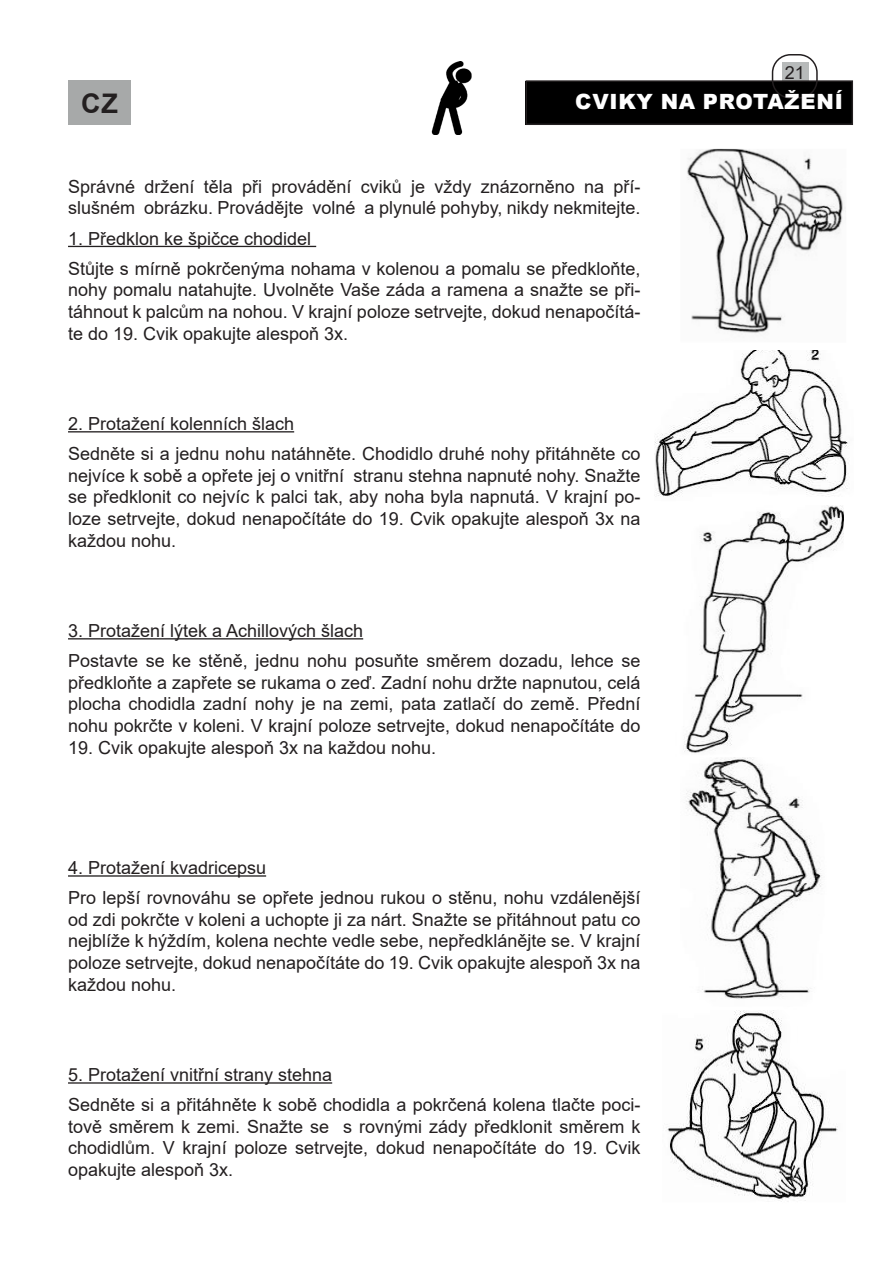
<style>
.page{position:relative;width:893px;height:1263px;background:#fff}
.page>*{position:absolute;margin:0;border:0;box-sizing:border-box;transform-origin:0 0}
.t1{font:700 27px "Arial";color:#231f20}
.Title_2_-_List{font:900 21px "Arial";letter-spacing:.035em;color:#fff}
.Nadpisy{font:18px/21.6px "Arial";color:#231f20;text-align:justify}
</style>
<div class="page">
<div style="left:782px;top:62px;width:26px;height:21px;background:#b7baba"></div>
<div style="left:526px;top:81px;width:326px;height:43px;background:#000"></div>
<div style="left:526px;top:80px;width:327px;height:45px;border:1px solid #231f20"></div>
<div style="left:772px;top:54px;width:46px;height:45px;border:2px solid #231f20;border-radius:18px"></div>
<img style="left:431px;top:61px;width:41px;height:73px">
<div style="left:68px;top:80px;width:63px;height:45px;background:#a7a9a9"></div>
<hr style="left:68px;top:246px;width:248px;height:1px;background:#231f20">
<hr style="left:68px;top:431px;width:226px;height:1px;background:#231f20">
<hr style="left:68px;top:638px;width:295px;height:1px;background:#231f20">
<hr style="left:68px;top:875px;width:198px;height:2px;background:#231f20">
<hr style="left:68px;top:1082px;width:264px;height:2px;background:#231f20">
<img style="left:687px;top:149px;width:159px;height:185px">
<img style="left:655px;top:351px;width:193px;height:146px">
<img style="left:684px;top:505px;width:159px;height:253px">
<img style="left:686px;top:758px;width:136px;height:241px">
<img style="left:666px;top:1010px;width:172px;height:192px">
<p class="Nadpisy" style="left:785px;top:61px;width:22px">21</p>
<p class="t1" style="left:81px;top:84px;width:38px">CZ</p>
<p class="Title_2_-_List" style="left:575px;top:87px;width:269px">CVIKY NA PROTAŽENÍ</p>
<p class="Nadpisy" style="left:68px;top:176px;width:574px">Správné držení těla při provádění cviků je vždy znázorněno na pří&shy;slušném obrázku. Provádějte volné a plynulé pohyby, nikdy nekmitejte.</p>
<p class="Nadpisy" style="left:68px;top:227px;width:245px">1. Předklon ke špičce chodidel</p>
<p class="Nadpisy" style="left:68px;top:257px;width:574px">Stůjte s mírně pokrčenýma nohama v kolenou a pomalu se předkloňte, nohy pomalu natahujte. Uvolněte Vaše záda a ramena a snažte se při&shy;táhnout k palcům na nohou. V krajní poloze setrvejte, dokud nenapočítá&shy;te do 19. Cvik opakujte alespoň 3x.</p>
<p class="Nadpisy" style="left:68px;top:413px;width:228px">2. Protažení kolenních šlach</p>
<p class="Nadpisy" style="left:68px;top:443px;width:574px">Sedněte si a jednu nohu natáhněte. Chodidlo druhé nohy přitáhněte co nejvíce k sobě a opřete jej o vnitřní stranu stehna napnuté nohy. Snažte se předklonit co nejvíc k palci tak, aby noha byla napnutá. V krajní po&shy;loze setrvejte, dokud nenapočítáte do 19. Cvik opakujte alespoň 3x na každou nohu.</p>
<p class="Nadpisy" style="left:68px;top:620px;width:297px">3. Protažení lýtek a Achillových šlach</p>
<p class="Nadpisy" style="left:68px;top:650px;width:574px">Postavte se ke stěně, jednu nohu posuňte směrem dozadu, lehce se předkloňte a zapřete se rukama o zeď. Zadní nohu držte napnutou, celá plocha chodidla zadní nohy je na zemi, pata zatlačí do země. Přední nohu pokrčte v koleni. V krajní poloze setrvejte, dokud nenapočítáte do</p>
<p class="Nadpisy" style="left:68px;top:736px;width:370px">19. Cvik opakujte alespoň 3x na každou nohu.</p>
<p class="Nadpisy" style="left:68px;top:857px;width:200px">4. Protažení kvadricepsu</p>
<p class="Nadpisy" style="left:68px;top:887px;width:574px">Pro lepší rovnováhu se opřete jednou rukou o stěnu, nohu vzdálenější od zdi pokrčte v koleni a uchopte ji za nárt. Snažte se přitáhnout patu co nejblíže k hýždím, kolena nechte vedle sebe, nepředklánějte se. V krajní poloze setrvejte, dokud nenapočítáte do 19. Cvik opakujte alespoň 3x na každou nohu.</p>
<p class="Nadpisy" style="left:68px;top:1064px;width:266px">5. Protažení vnitřní strany stehna</p>
<p class="Nadpisy" style="left:68px;top:1094px;width:574px">Sedněte si a přitáhněte k sobě chodidla a pokrčená kolena tlačte poci&shy;tově směrem k zemi. Snažte se s rovnými zády předklonit směrem k chodidlům. V krajní poloze setrvejte, dokud nenapočítáte do 19. Cvik opakujte alespoň 3x.</p>
</div>
